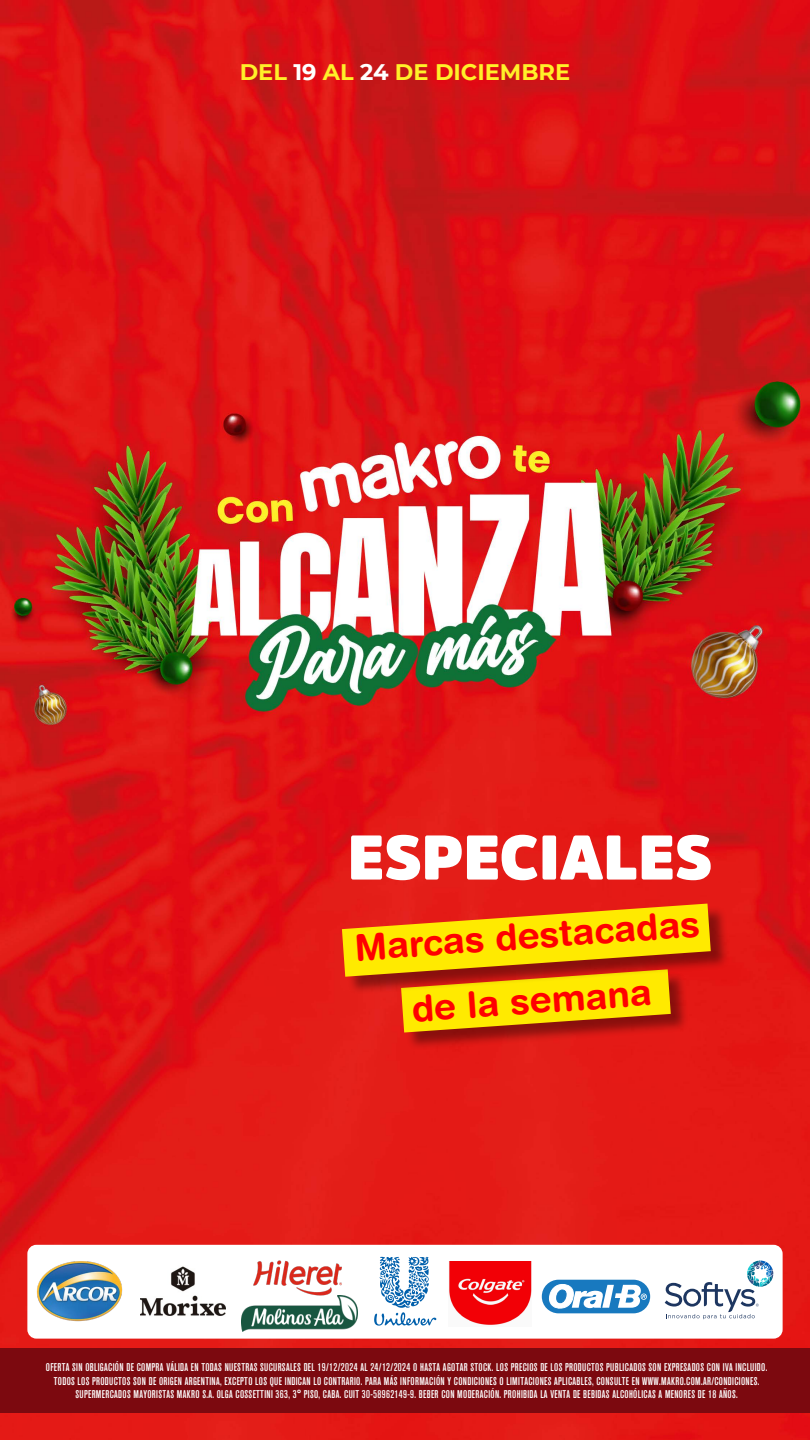
<style>
.page{position:relative;width:810px;height:1440px;background:#fff}
.page>*{position:absolute;margin:0;border:0;box-sizing:border-box;transform-origin:0 0}
.t1{font:900 62.32px "Amsi Pro";color:#fff}
.t2{font:700 36.3px/65px "Helvetica Rounded";color:#f00;text-align:center}
.t3{font:700 22.5px "Montserrat";color:#fff029}
.t4{font:11.1px/13.1px "Akzidenz Grotesk BQ Md Cnd Alt";letter-spacing:.03em;color:#fff;text-align:center}
.s1{color:#fff}
</style>
<div class="page">
<img style="left:0;top:0;width:810px;height:1440px">
<div style="left:0;top:1348px;width:810px;height:65px;background:#7c090f"></div>
<div style="left:27px;top:1245px;width:756px;height:94px;background:#fff;border-radius:9px"></div>
<div style="left:404px;top:972px;width:285px;height:79px;background:#000;opacity:.4"></div>
<div style="left:344px;top:906px;width:385px;height:89px;background:#000;opacity:.4"></div>
<svg style="left:342px;top:904px;width:369px;height:129px;background:#e89907"></svg>
<svg style="left:374px;top:1257px;width:62px;height:69px"></svg>
<img style="left:449px;top:1261px;width:82px;height:64px">
<img style="left:36px;top:1261px;width:87px;height:61px">
<img style="left:141px;top:1266px;width:85px;height:50px">
<svg style="left:541px;top:1279px;width:110px;height:35px"></svg>
<img style="left:253px;top:1260px;width:93px;height:36px">
<svg style="left:665px;top:1261px;width:108px;height:58px"></svg>
<img style="left:241px;top:1296px;width:116px;height:35px">
<h3 class="t3" style="left:240px;top:56px;width:332px">DEL <span class="s1">19</span> AL <span class="s1">24</span> DE DICIEMBRE</h3>
<h1 class="t1" style="left:348px;top:814px;width:366px">ESPECIALES</h1>
<h2 class="t2" style="left:352px;top:915px;width:347px;rotate:-4deg">Marcas destacadas de la semana</h2>
<p class="t4" style="left:44px;top:1355px;width:723px">OFERTA SIN OBLIGACIÓN DE COMPRA VÁLIDA EN TODAS NUESTRAS SUCURSALES DEL 03/10/2024 AL 09/10/2024 O HASTA AGOTAR STOCK. LOS PRECIOS DE LOS PRODUCTOS PUBLICADOS SON EXPRESADOS CON IVA INCLUIDO.<br>TODOS LOS PRODUCTOS SON DE ORIGEN ARGENTINA, EXCEPTO LOS QUE INDICAN LO CONTRARIO. PARA MÁS INFORMACIÓN Y CONDICIONES O LIMITACIONES APLICABLES, CONSULTE EN WWW.MAKRO.COM.AR/CONDICIONES.<br>SUPERMERCADOS MAYORISTAS MAKRO S.A. OLGA COSSETTINI 363, 3° PISO, CABA. CUIT 30-58962149-9. BEBER CON MODERACIÓN. PROHIBIDA LA VENTA DE BEBIDAS ALCOHÓLICAS A MENORES DE 18 AÑOS.</p>
<p class="t4" style="left:46px;top:1361px;width:723px">OFERTA SIN OBLIGACIÓN DE COMPRA VÁLIDA EN TODAS NUESTRAS SUCURSALES DEL 19/12/2024 AL 24/12/2024 O HASTA AGOTAR STOCK. LOS PRECIOS DE LOS PRODUCTOS PUBLICADOS SON EXPRESADOS CON IVA INCLUIDO.<br>TODOS LOS PRODUCTOS SON DE ORIGEN ARGENTINA, EXCEPTO LOS QUE INDICAN LO CONTRARIO. PARA MÁS INFORMACIÓN Y CONDICIONES O LIMITACIONES APLICABLES, CONSULTE EN WWW.MAKRO.COM.AR/CONDICIONES.<br>SUPERMERCADOS MAYORISTAS MAKRO S.A. OLGA COSSETTINI 363, 3° PISO, CABA. CUIT 30-58962149-9. BEBER CON MODERACIÓN. PROHIBIDA LA VENTA DE BEBIDAS ALCOHÓLICAS A MENORES DE 18 AÑOS.</p>
</div>
